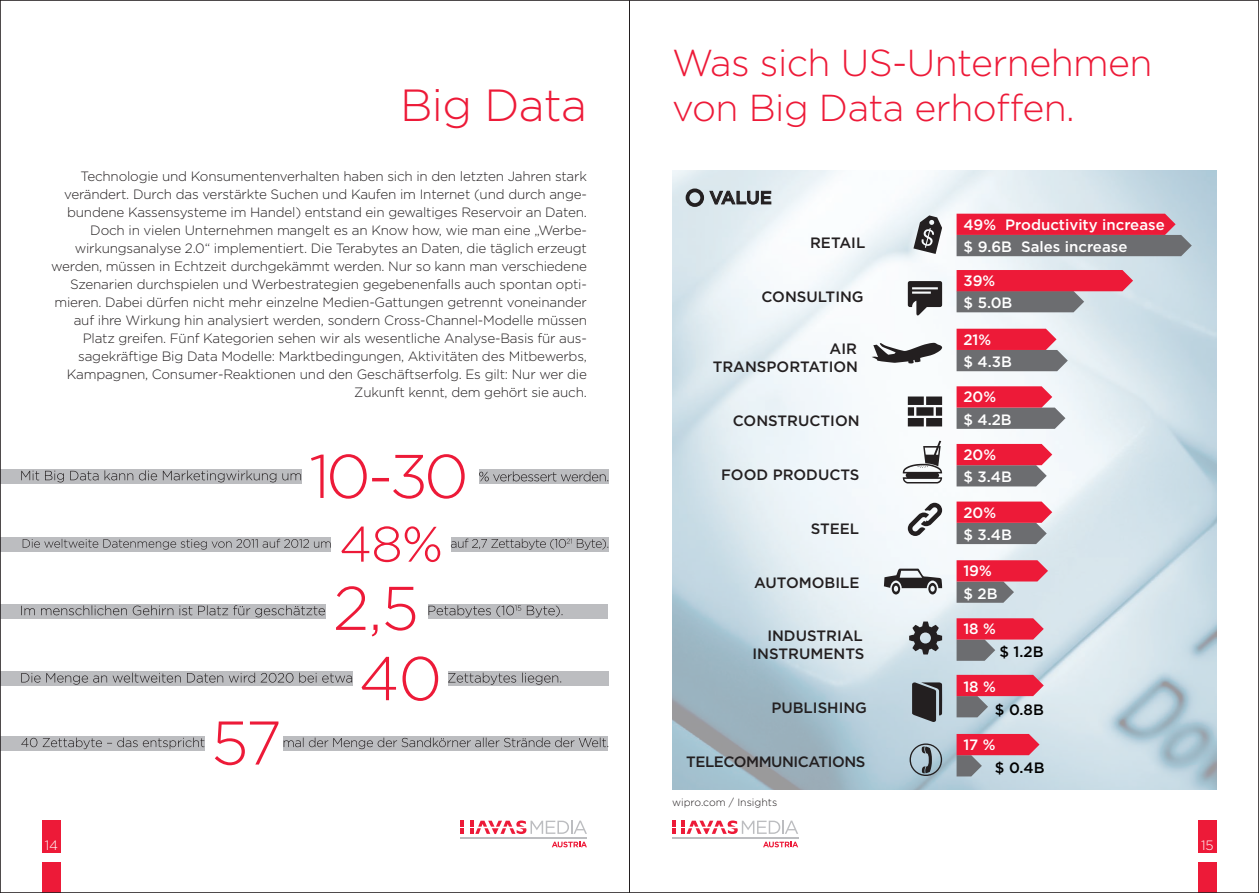
<style>
.page{position:relative;width:1259px;height:893px;background:#fff}
.page>*{position:absolute;margin:0;border:0;box-sizing:border-box;transform-origin:0 0}
.t1{font:300 45px "Gotham";letter-spacing:-.015em;color:#ed1a38}
.t2{font:300 37.5px/45px "Gotham";letter-spacing:-.015em;color:#ed1a38}
.t3{font:500 18px "Gotham";color:#231f20}
.t4{font:500 15px "Gotham";color:#231f20}
.t5{font:500 15px/22.5px "Gotham";color:#fff}
.t6{font:500 15px "Gotham";letter-spacing:-.03em;color:#231f20}
.t7{font:500 15px "Gotham";color:#000}
.t8{font:300 13.5px/18px "Gotham";letter-spacing:-.015em;color:#231f20;text-align:right}
.t9{font:300 13.5px "Gotham";color:#fff}
.t10{font:300 10.5px "Gotham";color:#231f20}
</style>
<div class="page">
<img style="left:672px;top:170px;width:544px;height:620px">
<svg style="left:956px;top:214px;width:235px;height:42px"></svg>
<svg style="left:956px;top:270px;width:177px;height:42px"></svg>
<svg style="left:956px;top:329px;width:111px;height:42px"></svg>
<svg style="left:956px;top:386px;width:109px;height:43px"></svg>
<svg style="left:956px;top:444px;width:96px;height:42px"></svg>
<svg style="left:956px;top:502px;width:96px;height:42px"></svg>
<svg style="left:956px;top:560px;width:92px;height:43px"></svg>
<svg style="left:956px;top:618px;width:87px;height:43px"></svg>
<svg style="left:956px;top:675px;width:87px;height:42px"></svg>
<svg style="left:956px;top:734px;width:83px;height:42px"></svg>
<svg style="left:913px;top:215px;width:29px;height:39px"></svg>
<svg style="left:908px;top:281px;width:34px;height:34px"></svg>
<svg style="left:871px;top:343px;width:71px;height:20px"></svg>
<svg style="left:908px;top:396px;width:34px;height:30px"></svg>
<svg style="left:902px;top:441px;width:40px;height:42px"></svg>
<svg style="left:908px;top:503px;width:34px;height:33px"></svg>
<svg style="left:884px;top:569px;width:58px;height:25px"></svg>
<svg style="left:909px;top:621px;width:33px;height:33px"></svg>
<svg style="left:912px;top:682px;width:30px;height:40px"></svg>
<svg style="left:909px;top:743px;width:33px;height:33px"></svg>
<div style="left:685px;top:188px;width:19px;height:19px;border:4px solid #231f20;border-radius:50%"></div>
<svg style="left:708px;top:190px;width:64px;height:15px"></svg>
<svg style="left:552px;top:842px;width:35px;height:5px"></svg>
<hr style="left:461px;top:837px;width:126px;height:1px;background:#bcbdc0">
<svg style="left:461px;top:821px;width:3px;height:13px"></svg>
<svg style="left:470px;top:820px;width:117px;height:14px"></svg>
<div style="left:43px;top:820px;width:18px;height:33px;background:#ed1a38"></div>
<div style="left:43px;top:862px;width:18px;height:31px;background:#ed1a38"></div>
<svg style="left:763px;top:842px;width:35px;height:5px"></svg>
<hr style="left:672px;top:837px;width:126px;height:1px;background:#bcbdc0">
<svg style="left:672px;top:821px;width:3px;height:13px"></svg>
<svg style="left:681px;top:820px;width:117px;height:14px"></svg>
<div style="left:1198px;top:820px;width:18px;height:33px;background:#ed1a38"></div>
<div style="left:1198px;top:862px;width:18px;height:31px;background:#ed1a38"></div>
<svg style="left:311px;top:454px;width:154px;height:45px"></svg>
<div style="left:0;top:469px;width:301px;height:15px;background:#bcbdc0"></div>
<svg style="left:21px;top:470px;width:280px;height:12px"></svg>
<div style="left:479px;top:469px;width:129px;height:15px;background:#bcbdc0"></div>
<svg style="left:479px;top:471px;width:129px;height:10px"></svg>
<svg style="left:341px;top:526px;width:99px;height:36px"></svg>
<div style="left:0;top:537px;width:331px;height:15px;background:#bcbdc0"></div>
<svg style="left:23px;top:539px;width:308px;height:11px"></svg>
<div style="left:451px;top:537px;width:157px;height:15px;background:#bcbdc0"></div>
<svg style="left:451px;top:539px;width:157px;height:11px"></svg>
<svg style="left:336px;top:586px;width:79px;height:50px"></svg>
<div style="left:0;top:604px;width:325px;height:15px;background:#bcbdc0"></div>
<svg style="left:21px;top:605px;width:304px;height:12px"></svg>
<div style="left:428px;top:604px;width:180px;height:15px;background:#bcbdc0"></div>
<svg style="left:428px;top:605px;width:134px;height:12px"></svg>
<div style="left:0;top:671px;width:352px;height:15px;background:#bcbdc0"></div>
<svg style="left:21px;top:673px;width:331px;height:12px"></svg>
<div style="left:448px;top:671px;width:160px;height:15px;background:#bcbdc0"></div>
<svg style="left:448px;top:673px;width:113px;height:12px"></svg>
<svg style="left:361px;top:656px;width:77px;height:45px"></svg>
<div style="left:0;top:736px;width:204px;height:15px;background:#bcbdc0"></div>
<svg style="left:21px;top:738px;width:183px;height:11px"></svg>
<svg style="left:215px;top:721px;width:63px;height:44px"></svg>
<div style="left:284px;top:736px;width:324px;height:15px;background:#bcbdc0"></div>
<svg style="left:284px;top:738px;width:324px;height:11px"></svg>
<hr style="left:629px;top:0;width:1px;height:893px;background:#231f20">
<h1 class="t1" style="left:400px;top:77px;width:188px">Big Data</h1>
<p class="t8" style="left:51px;top:167px;width:537px">Technologie und Konsumentenverhalten haben sich in den letzten Jahren stark verändert. Durch das verstärkte Suchen und Kaufen im Internet (und durch ange&shy;bundene Kassensysteme im Handel) entstand ein gewaltiges Reservoir an Daten.<br>Doch in vielen Unternehmen mangelt es an Know how, wie man eine „Werbe&shy;wirkungsanalyse 2.0“ implementiert. Die Terabytes an Daten, die täglich erzeugt werden, müssen in Echtzeit durchgekämmt werden. Nur so kann man verschiedene Szenarien durchspielen und Werbestrategien gegebenenfalls auch spontan opti&shy;mieren. Dabei dürfen nicht mehr einzelne Medien-Gattungen getrennt voneinander auf ihre Wirkung hin analysiert werden, sondern Cross-Channel-Modelle müssen Platz greifen. Fünf Kategorien sehen wir als wesentliche Analyse-Basis für aus&shy;sagekräftige Big Data Modelle: Marktbedingungen, Aktivitäten des Mitbewerbs, Kampagnen, Consumer-Reaktionen und den Geschäftserfolg. Es gilt: Nur wer die Zukunft kennt, dem gehört sie auch.</p>
<h2 class="t2" style="left:672px;top:39px;width:482px">Was sich US-Unternehmen von Big Data erhoffen.</h2>
<h3 class="t3" style="left:709px;top:186px;width:64px">VALU E</h3>
<p class="t4" style="left:810px;top:233px;width:57px">RETAIL</p>
<p class="t4" style="left:761px;top:287px;width:23px">CONSU</p>
<p class="t4" style="left:818px;top:287px;width:34px">LTING</p>
<p class="t4" style="left:829px;top:339px;width:27px">AIR</p>
<p class="t4" style="left:712px;top:357px;width:76px">TRANS PORT</p>
<p class="t4" style="left:808px;top:357px;width:38px">ATION</p>
<p class="t4" style="left:733px;top:411px;width:23px">CONSTRU</p>
<p class="t4" style="left:809px;top:411px;width:38px">CTION</p>
<p class="t4" style="left:721px;top:465px;width:13px">FOO</p>
<p class="t4" style="left:756px;top:465px;width:94px">D PRODUCTS</p>
<p class="t4" style="left:810px;top:519px;width:50px">STEEL</p>
<p class="t4" style="left:754px;top:573px;width:23px">AUTO</p>
<p class="t4" style="left:799px;top:573px;width:62px">MOBILE</p>
<p class="t4" style="left:767px;top:626px;width:40px">INDUSTR</p>
<p class="t4" style="left:837px;top:626px;width:27px">IAL</p>
<p class="t4" style="left:752px;top:644px;width:16px">INSTRU</p>
<p class="t4" style="left:810px;top:644px;width:34px">MENTS</p>
<p class="t4" style="left:771px;top:698px;width:84px">PUBLISHING</p>
<p class="t6" style="left:686px;top:752px;width:158px">TELECOMMUN ICATIONS</p>
<p class="t10" style="left:672px;top:796px;width:107px">wipro.com / Insights</p>
<p class="t5" style="left:963px;top:213px;width:203px">49% Productivity increase $ 9.6B Sales increase</p>
<p class="t5" style="left:963px;top:269px;width:50px">39%<br>$ 5.0B</p>
<p class="t5" style="left:963px;top:328px;width:50px">21%<br>$ 4.3B</p>
<p class="t5" style="left:963px;top:386px;width:50px">20%<br>$ 4.2B</p>
<p class="t5" style="left:963px;top:443px;width:50px">20%<br>$ 3.4B</p>
<p class="t5" style="left:963px;top:501px;width:50px">20%<br>$ 3.4B</p>
<p class="t5" style="left:963px;top:559px;width:36px">19% $ 2B</p>
<p class="t5" style="left:963px;top:618px;width:34px">18 %</p>
<p class="t7" style="left:999px;top:642px;width:46px">$ 1.2B</p>
<p class="t5" style="left:963px;top:676px;width:34px">18 %</p>
<p class="t7" style="left:995px;top:700px;width:51px">$ 0.8B</p>
<p class="t5" style="left:963px;top:733px;width:34px">17 %</p>
<p class="t7" style="left:995px;top:757px;width:51px">$ 0.4B</p>
<p class="t9" style="left:45px;top:837px;width:15px">14</p>
<p class="t9" style="left:1201px;top:837px;width:14px">15</p>
</div>
